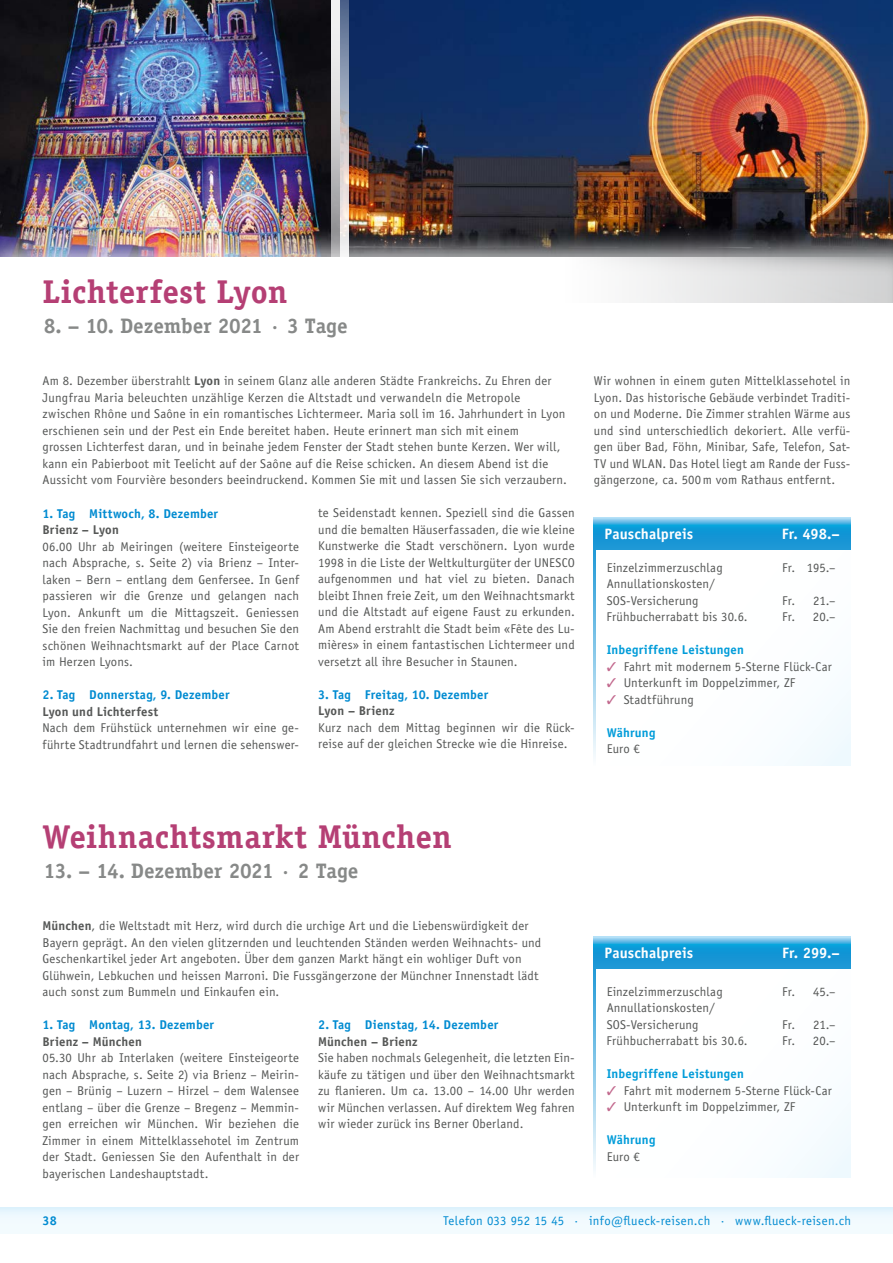
<style>
.page{position:relative;width:893px;height:1263px;background:#fff}
.page>*{position:absolute;margin:0;border:0;box-sizing:border-box;transform-origin:0 0}
.t1{font:700 33px "Officina Serif Std";letter-spacing:.01em;color:#b53f74}
.t2{font:700 21px "Officina Serif Std";letter-spacing:-.005em;color:#878988}
.t3{font:700 15px "Officina Sans Std";letter-spacing:.005em;color:#fff}
.t4{font:12.75px/16.5px "Officina Sans Std";letter-spacing:.015em;color:#555756}
.t5{font:700 12.75px "Officina Sans Std";letter-spacing:.015em;color:#008bd1}
.t6{font:700 12.75px "Officina Sans Std";letter-spacing:.015em;color:#555756}
.t7{font:12.75px "Officina Sans Std";letter-spacing:.03em;color:#008bd1}
.t8{font:700 12.75px "Officina Sans Std";letter-spacing:.015em;color:#009cd9}
.s1{font-weight:700}
.s2{color:#c2688d}
</style>
<div class="page">
<div style="left:0;top:1208px;width:893px;height:25px;background:linear-gradient(to right,#eff9fe,#eff9fe)"></div>
<svg style="left:594px;top:937px;width:256px;height:233px;background:#33a5dc"></svg>
<svg style="left:594px;top:517px;width:256px;height:240px;background:#2fa4db"></svg>
<div style="left:596px;top:970px;width:254px;height:207px;background:#feffff"></div>
<div style="left:596px;top:550px;width:254px;height:215px;background:#feffff"></div>
<img style="left:0;top:0;width:332px;height:225px">
<img style="left:349px;top:0;width:544px;height:225px">
<svg style="left:332px;top:0;width:8px;height:225px"></svg>
<svg style="left:340px;top:0;width:9px;height:225px;background:#adb0bd"></svg>
<div style="left:0;top:225px;width:893px;height:159px;background:#fff;opacity:.8"></div>
<div style="left:0;top:257px;width:893px;height:95px;background:#fff"></div>
<h1 class="t1" style="left:43px;top:271px;width:247px">Lichterfest Lyon</h1>
<h2 class="t2" style="left:44px;top:313px;width:305px">8. – 10. Dezember 2021 · 3 Tage</h2>
<p class="t4" style="left:43px;top:373px;width:526px">Am 8. Dezember überstrahlt <span class="s1">Lyon</span> in seinem Glanz alle anderen Städte Frankreichs. Zu Ehren der Jungfrau Maria beleuchten unzählige Kerzen die Altstadt und verwandeln die Metropole zwischen Rhône und Saône in ein romantisches Lichtermeer. Maria soll im 16. Jahrhundert in Lyon erschienen sein und der Pest ein Ende bereitet haben. Heute erinnert man sich mit einem<br>grossen Lichterfest daran, und in beinahe jedem Fenster der Stadt stehen bunte Kerzen. Wer will, kann ein Pabierboot mit Teelicht auf der Saône auf die Reise schicken. An diesem Abend ist die Aussicht vom Fourvière besonders beeindruckend. Kommen Sie mit und lassen Sie sich verzaubern.</p>
<p class="t5" style="left:43px;top:505px;width:177px">1. Tag Mittwoch, 8. Dezember</p>
<p class="t6" style="left:43px;top:522px;width:78px">Brienz – Lyon</p>
<p class="t4" style="left:43px;top:538px;width:258px;text-align:justify">06.00 Uhr ab Meiringen (weitere Einsteigeorte nach Absprache, s. Seite 2) via Brienz – Inter&shy;laken – Bern – entlang dem Genfersee. In Genf passieren wir die Grenze und gelangen nach Lyon. Ankunft um die Mittagszeit. Geniessen Sie den freien Nachmittag und besuchen Sie den schönen Weihnachtsmarkt auf der Place Carnot im Herzen Lyons.</p>
<p class="t5" style="left:43px;top:687px;width:189px">2. Tag Donnerstag, 9. Dezember</p>
<p class="t6" style="left:43px;top:703px;width:117px">Lyon und Lichterfest</p>
<p class="t4" style="left:43px;top:719px;width:258px">Nach dem Frühstück unternehmen wir eine ge&shy;führte Stadtrundfahrt und lernen die sehenswer-</p>
<p class="t4" style="left:318px;top:505px;width:258px;text-align:justify">te Seidenstadt kennen. Speziell sind die Gassen und die bemalten Häuserfassaden, die wie kleine Kunstwerke die Stadt verschönern. Lyon wurde 1998 in die Liste der Weltkulturgüter der UNESCO aufgenommen und hat viel zu bieten. Danach bleibt Ihnen freie Zeit, um den Weihnachtsmarkt und die Altstadt auf eigene Faust zu erkunden.<br>Am Abend erstrahlt die Stadt beim «Fête des Lu&shy;mières» in einem fantastischen Lichtermeer und versetzt all ihre Besucher in Staunen.</p>
<p class="t5" style="left:318px;top:687px;width:171px">3. Tag Freitag, 10. Dezember</p>
<p class="t6" style="left:318px;top:703px;width:78px">Lyon – Brienz</p>
<p class="t4" style="left:318px;top:719px;width:258px">Kurz nach dem Mittag beginnen wir die Rück&shy;reise auf der gleichen Strecke wie die Hinreise.</p>
<p class="t4" style="left:594px;top:373px;width:258px;text-align:justify">Wir wohnen in einem guten Mittelklassehotel in Lyon. Das historische Gebäude verbindet Traditi&shy;on und Moderne. Die Zimmer strahlen Wärme aus und sind unterschiedlich dekoriert. Alle verfü&shy;gen über Bad, Föhn, Minibar, Safe, Telefon, Sat-TV und WLAN. Das Hotel liegt am Rande der Fuss&shy;gängerzone, ca. 500m vom Rathaus entfernt.</p>
<p class="t3" style="left:604px;top:524px;width:90px">Pauschalpreis</p>
<p class="t3" style="left:782px;top:524px;width:59px">Fr. 498.–</p>
<p class="t4" style="left:607px;top:559px;width:118px">Einzelzimmerzuschlag</p>
<p class="t4" style="left:782px;top:559px;width:55px">Fr. 195.–</p>
<p class="t4" style="left:607px;top:576px;width:110px">Annullationskosten/<br>SOS-Versicherung</p>
<p class="t4" style="left:782px;top:592px;width:55px">Fr. 21.–</p>
<p class="t4" style="left:607px;top:609px;width:143px">Frühbucherrabatt bis 30.6.</p>
<p class="t4" style="left:782px;top:609px;width:55px">Fr. 20.–</p>
<p class="t8" style="left:607px;top:642px;width:139px">Inbegriffene Leistungen</p>
<p class="t4" style="left:607px;top:658px;width:227px"><span class="s2">✓</span> Fahrt mit modernem 5-Sterne Flück-Car</p>
<p class="t4" style="left:607px;top:674px;width:190px"><span class="s2">✓</span> Unterkunft im Doppelzimmer, ZF</p>
<p class="t4" style="left:607px;top:691px;width:89px"><span class="s2">✓</span> Stadtführung</p>
<p class="t8" style="left:607px;top:724px;width:50px">Währung</p>
<p class="t4" style="left:607px;top:740px;width:35px">Euro €</p>
<h1 class="t1" style="left:43px;top:816px;width:411px">Weihnachtsmarkt München</h1>
<h2 class="t2" style="left:44px;top:858px;width:316px">13. – 14. Dezember 2021 · 2 Tage</h2>
<p class="t4" style="left:43px;top:917px;width:500px"><span class="s1">München</span>, die Weltstadt mit Herz, wird durch die urchige Art und die Liebenswürdigkeit der Bayern geprägt. An den vielen glitzernden und leuchtenden Ständen werden Weihnachts- und Geschenkartikel jeder Art angeboten. Über dem ganzen Markt hängt ein wohliger Duft von Glühwein, Lebkuchen und heissen Marroni. Die Fussgängerzone der Münchner Innenstadt lädt auch sonst zum Bummeln und Einkaufen ein.</p>
<p class="t5" style="left:43px;top:1017px;width:173px">1. Tag Montag, 13. Dezember</p>
<p class="t6" style="left:43px;top:1033px;width:101px">Brienz – München</p>
<p class="t4" style="left:43px;top:1049px;width:258px;text-align:justify">05.30 Uhr ab Interlaken (weitere Einsteigeorte nach Absprache, s. Seite 2) via Brienz – Meirin&shy;gen – Brünig – Luzern – Hirzel – dem Walensee entlang – über die Grenze – Bregenz – Memmin&shy;gen erreichen wir München. Wir beziehen die Zimmer in einem Mittelklassehotel im Zentrum der Stadt. Geniessen Sie den Aufenthalt in der bayerischen Landeshauptstadt.</p>
<p class="t5" style="left:318px;top:1017px;width:182px">2. Tag Dienstag, 14. Dezember</p>
<p class="t6" style="left:318px;top:1033px;width:101px">München – Brienz</p>
<p class="t4" style="left:318px;top:1049px;width:258px;text-align:justify">Sie haben nochmals Gelegenheit, die letzten Ein&shy;käufe zu tätigen und über den Weihnachtsmarkt zu flanieren. Um ca. 13.00 – 14.00 Uhr werden wir München verlassen. Auf direktem Weg fahren wir wieder zurück ins Berner Oberland.</p>
<p class="t3" style="left:604px;top:944px;width:90px">Pauschalpreis</p>
<p class="t3" style="left:782px;top:944px;width:59px">Fr. 299.–</p>
<p class="t4" style="left:607px;top:983px;width:118px">Einzelzimmerzuschlag</p>
<p class="t4" style="left:782px;top:983px;width:55px">Fr. 45.–</p>
<p class="t4" style="left:607px;top:1000px;width:110px">Annullationskosten/<br>SOS-Versicherung</p>
<p class="t4" style="left:782px;top:1016px;width:55px">Fr. 21.–</p>
<p class="t4" style="left:607px;top:1033px;width:143px">Frühbucherrabatt bis 30.6.</p>
<p class="t4" style="left:782px;top:1033px;width:55px">Fr. 20.–</p>
<p class="t8" style="left:607px;top:1066px;width:139px">Inbegriffene Leistungen</p>
<p class="t4" style="left:607px;top:1082px;width:227px"><span class="s2">✓</span> Fahrt mit modernem 5-Sterne Flück-Car</p>
<p class="t4" style="left:607px;top:1099px;width:190px"><span class="s2">✓</span> Unterkunft im Doppelzimmer, ZF</p>
<p class="t8" style="left:607px;top:1132px;width:50px">Währung</p>
<p class="t4" style="left:607px;top:1148px;width:35px">Euro €</p>
<p class="t5" style="left:43px;top:1213px;width:16px">38</p>
<p class="t7" style="left:443px;top:1213px;width:410px">Telefon 033 952 15 45 · info@flueck-reisen.ch · www.flueck-reisen.ch</p>
</div>
